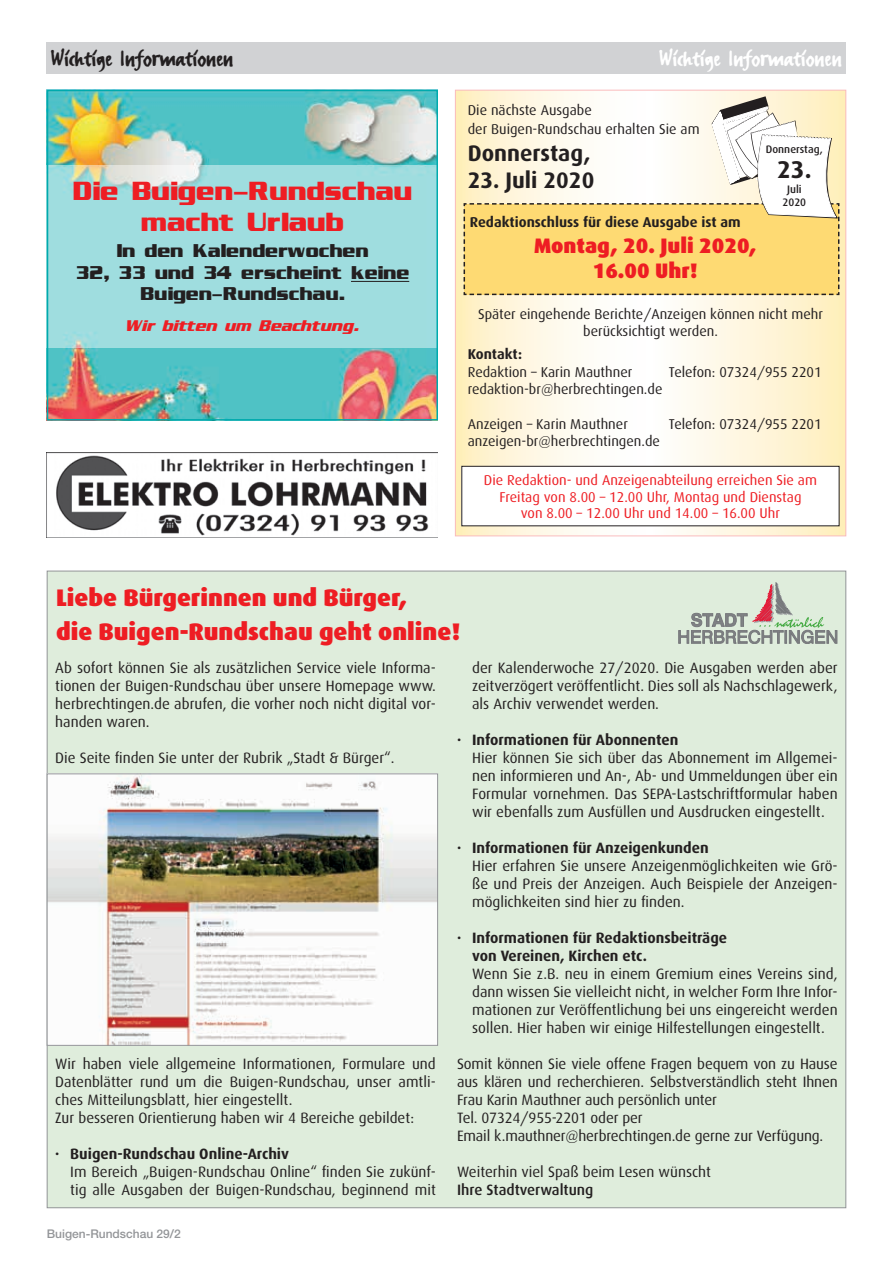
<style>
.page{position:relative;width:893px;height:1263px;background:#fff}
.page>*{position:absolute;margin:0;border:0;box-sizing:border-box;transform-origin:0 0}
.t1{font:27px "FF Erikrighthand";color:#231f20}
.t2{font:27px "FF Erikrighthand";color:#fff}
.t3{font:700 26.1px/31.3px "Enter Sansman";color:#ee1d23;text-align:center}
.t4{font:700 24.3px "Dax";color:#231f20}
.t5{font:900 24px/33.6px "Dax";color:#ee1d23}
.t6{font:700 22.5px "Dax";color:#231f20}
.t7{font:900 21px/25.5px "Dax";color:#ee1d23;text-align:center}
.t8{font:700 18.45px/21.5px "Enter Sansman";color:#231f20;text-align:center}
.t9{font:italic 700 15.3px "Enter Sansman";color:#ee1d23}
.t10{font:15px/18px "Dax";color:#231f20;text-align:justify}
.t11{font:700 15px/18px "Dax";color:#231f20}
.t12{font:500 15px "Dax";color:#231f20}
.t13{font:14.25px/18.8px "Dax";color:#231f20}
.t14{font:14.25px/16.5px "Dax";color:#ee1d23;text-align:center}
.t15{font:700 14.25px "Dax";color:#231f20}
.t16{font:500 12px "Helvetica Neue";color:#939598}
.t17{font:500 10.8px/12.8px "Dax";color:#231f20;text-align:center}
</style>
<div class="page">
<img style="left:47px;top:452px;width:391px;height:84px">
<div style="left:47px;top:43px;width:799px;height:31px;background:#d1d2d4"></div>
<img style="left:50px;top:93px;width:385px;height:325px">
<div style="left:47px;top:165px;width:391px;height:182px;background:#9fdddf"></div>
<div style="left:47px;top:90px;width:391px;height:331px;border:2px solid #00aaad"></div>
<hr style="left:351px;top:281px;width:58px;height:1px;background:#231f20">
<svg style="left:457px;top:92px;width:387px;height:442px"></svg>
<div style="left:462px;top:466px;width:377px;height:60px;background:#fff"></div>
<div style="left:461px;top:466px;width:378px;height:60px;border:1px solid #231f20"></div>
<svg style="left:463px;top:96px;width:377px;height:200px"></svg>
<div style="left:47px;top:571px;width:799px;height:637px;background:#dfeddc"></div>
<img style="left:49px;top:775px;width:387px;height:269px">
<div style="left:47px;top:773px;width:391px;height:273px;border:1px solid #939598"></div>
<svg style="left:678px;top:582px;width:159px;height:62px"></svg>
<h1 class="t1" style="left:51px;top:42px;width:184px">Wichtige Informationen</h1>
<h1 class="t2" style="left:659px;top:42px;width:184px">Wichtige Informationen</h1>
<h2 class="t3" style="left:73px;top:176px;width:341px">Die Buigen-Rundschau macht Urlaub</h2>
<p class="t8" style="left:76px;top:241px;width:335px">In den Kalenderwochen<br>32, 33 und 34 erscheint keine<br>Buigen-Rundschau.</p>
<p class="t9" style="left:126px;top:317px;width:234px">Wir bitten um Beachtung.</p>
<p class="t13" style="left:468px;top:101px;width:233px">Die nächste Ausgabe<br>der Buigen-Rundschau erhalten Sie am</p>
<h3 class="t6" style="left:468px;top:141px;width:124px">Donnerstag,</h3>
<h3 class="t6" style="left:468px;top:168px;width:128px">23. Juli 2020</h3>
<p class="t17" style="left:766px;top:143px;width:59px">Donnerstag,</p>
<h3 class="t4" style="left:777px;top:156px;width:36px">23.</h3>
<p class="t17" style="left:782px;top:183px;width:25px">Juli<br>2020</p>
<p class="t15" style="left:470px;top:214px;width:272px">Redaktionschluss für diese Ausgabe ist am</p>
<h3 class="t7" style="left:534px;top:233px;width:224px">Montag, 20. Juli 2020,<br>16.00 Uhr!</h3>
<p class="t13" style="left:478px;top:305px;width:346px;line-height:17.1px;text-align:center">Später eingehende Berichte/Anzeigen können nicht mehr berücksichtigt werden.</p>
<p class="t15" style="left:468px;top:346px;width:56px">Kontakt:</p>
<p class="t13" style="left:468px;top:363px;width:166px">Redaktion – Karin Mauthner</p>
<p class="t13" style="left:669px;top:363px;width:154px">Telefon: 07324/955 2201</p>
<p class="t13" style="left:468px;top:380px;width:196px">redaktion-br@herbrechtingen.de</p>
<p class="t13" style="left:468px;top:415px;width:162px">Anzeigen – Karin Mauthner</p>
<p class="t13" style="left:669px;top:415px;width:154px">Telefon: 07324/955 2201</p>
<p class="t13" style="left:468px;top:431px;width:194px">anzeigen-br@herbrechtingen.de</p>
<p class="t14" style="left:484px;top:472px;width:335px">Die Redaktion- und Anzeigenabteilung erreichen Sie am<br>Freitag von 8.00 – 12.00 Uhr, Montag und Dienstag<br>von 8.00 – 12.00 Uhr und 14.00 – 16.00 Uhr</p>
<h3 class="t5" style="left:56px;top:581px;width:406px">Liebe Bürgerinnen und Bürger,<br>die Buigen-Rundschau geht online!</h3>
<p class="t10" style="left:55px;top:659px;width:382px">Ab sofort können Sie als zusätzlichen Service viele Informa&shy;tionen der Buigen-Rundschau über unsere Homepage www. herbrechtingen.de abrufen, die vorher noch nicht digital vor&shy;handen waren.</p>
<p class="t10" style="left:55px;top:749px;width:341px">Die Seite finden Sie unter der Rubrik „Stadt &amp; Bürger“.</p>
<p class="t10" style="left:472px;top:659px;width:367px">der Kalenderwoche 27/2020. Die Ausgaben werden aber zeitverzögert veröffentlicht. Dies soll als Nachschlagewerk, als Archiv verwendet werden.</p>
<p class="t11" style="left:457px;top:731px;width:223px">· Informationen für Abonnenten</p>
<p class="t10" style="left:472px;top:749px;width:367px">Hier können Sie sich über das Abonnement im Allgemei&shy;nen informieren und An-, Ab- und Ummeldungen über ein Formular vornehmen. Das SEPA-Lastschriftformular haben wir ebenfalls zum Ausfüllen und Ausdrucken eingestellt.</p>
<p class="t11" style="left:457px;top:839px;width:253px">· Informationen für Anzeigenkunden</p>
<p class="t10" style="left:472px;top:857px;width:367px">Hier erfahren Sie unsere Anzeigenmöglichkeiten wie Grö&shy;ße und Preis der Anzeigen. Auch Beispiele der Anzeigen&shy;möglichkeiten sind hier zu finden.</p>
<p class="t11" style="left:472px;top:929px;width:257px;text-indent:-15px">· Informationen für Redaktionsbeiträge von Vereinen, Kirchen etc.</p>
<p class="t10" style="left:472px;top:965px;width:367px">Wenn Sie z.B. neu in einem Gremium eines Vereins sind, dann wissen Sie vielleicht nicht, in welcher Form Ihre Infor&shy;mationen zur Veröffentlichung bei uns eingereicht werden sollen. Hier haben wir einige Hilfestellungen eingestellt.</p>
<p class="t10" style="left:457px;top:1055px;width:382px;text-align:left">Somit können Sie viele offene Fragen bequem von zu Hause aus klären und recherchieren. Selbstverständlich steht Ihnen Frau Karin Mauthner auch persönlich unter<br>Tel. 07324/955-2201 oder per<br>Email k.mauthner@herbrechtingen.de gerne zur Verfügung.</p>
<p class="t10" style="left:457px;top:1163px;width:255px">Weiterhin viel Spaß beim Lesen wünscht</p>
<p class="t12" style="left:457px;top:1181px;width:138px">Ihre Stadtverwaltung</p>
<p class="t10" style="left:55px;top:1055px;width:382px;text-align:left">Wir haben viele allgemeine Informationen, Formulare und Datenblätter rund um die Buigen-Rundschau, unser amtli&shy;ches Mitteilungsblatt, hier eingestellt.<br>Zur besseren Orientierung haben wir 4 Bereiche gebildet:</p>
<p class="t11" style="left:55px;top:1145px;width:235px">· Buigen-Rundschau Online-Archiv</p>
<p class="t10" style="left:70px;top:1163px;width:367px">Im Bereich „Buigen-Rundschau Online“ finden Sie zukünf&shy;tig alle Ausgaben der Buigen-Rundschau, beginnend mit</p>
<p class="t16" style="left:47px;top:1227px;width:136px">Buigen-Rundschau 29/2</p>
</div>
